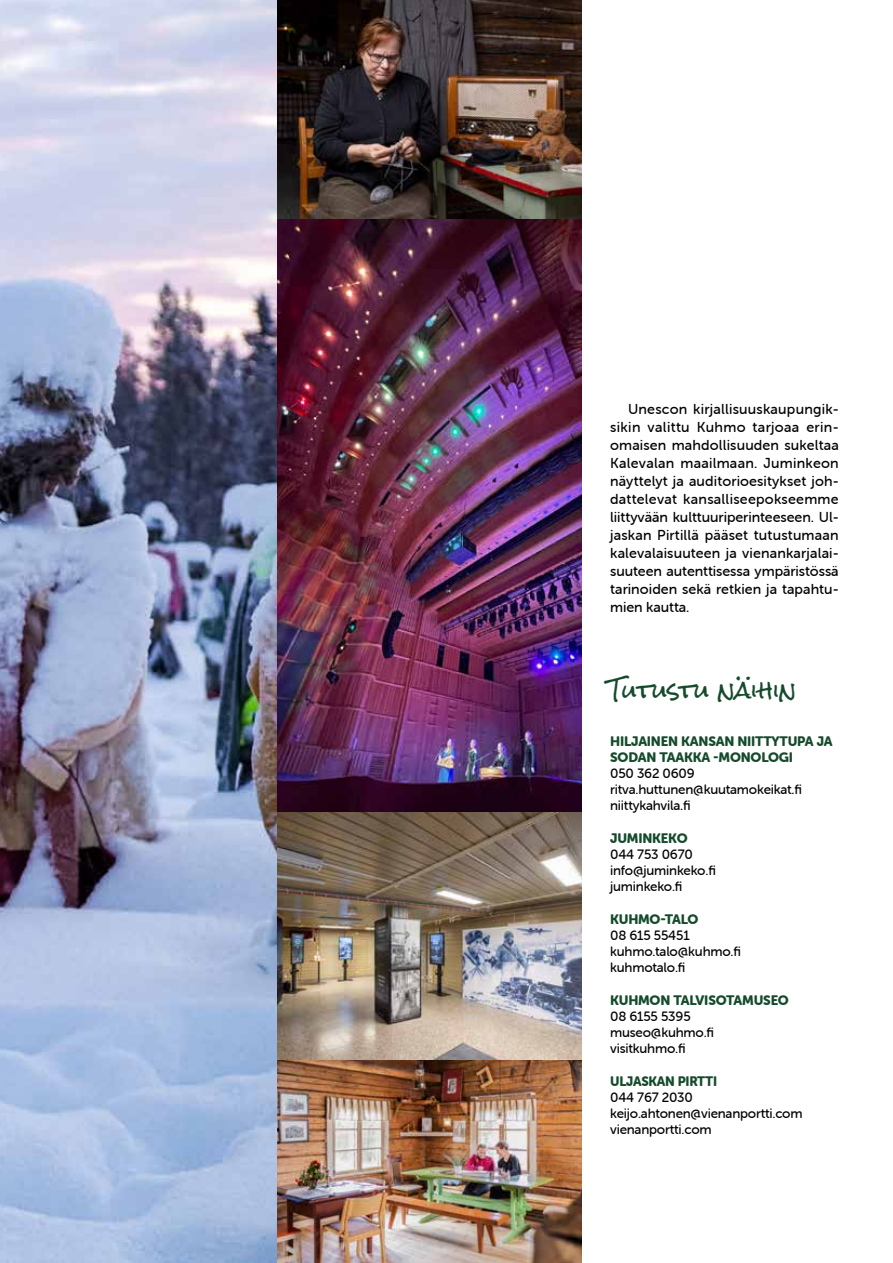
<style>
.page{position:relative;width:893px;height:1263px;background:#fff}
.page>*{position:absolute;margin:0;border:0;box-sizing:border-box;transform-origin:0 0}
.t1{font:22.5px "Rock Salt";color:#154b2c}
.t2{font:14.4px/18px "Museo Sans Rounded 500";letter-spacing:.005em;color:#000;text-align:justify}
.t3{font:13.5px/16.2px "Museo Sans Rounded 500";letter-spacing:-.015em;color:#000}
.t4{font:13.5px/16.2px "Museo Sans Rounded 900";letter-spacing:-.015em;color:#154b2c}
</style>
<div class="page">
<img style="left:0;top:0;width:277px;height:1263px">
<img style="left:277px;top:0;width:304px;height:219px">
<img style="left:277px;top:1060px;width:304px;height:203px">
<img style="left:277px;top:219px;width:304px;height:593px">
<img style="left:277px;top:812px;width:304px;height:248px">
<p class="t2" style="left:610px;top:400px;width:230px;text-indent:18px">Unescon kirjallisuuskaupungik&shy;sikin valittu Kuhmo tarjoaa erin&shy;omaisen mahdollisuuden sukeltaa Kalevalan maailmaan. Juminkeon näyttelyt ja auditorioesitykset joh&shy;dattelevat kansalliseepokseemme liittyvään kulttuuriperinteeseen. Ul&shy;jaskan Pirtillä pääset tutustumaan kalevalaisuuteen ja vienankarjalai&shy;suuteen autenttisessa ympäristössä tarinoiden sekä retkien ja tapahtu&shy;mien kautta.</p>
<h1 class="t1" style="left:608px;top:678px;width:190px">Tutustu näihin</h1>
<p class="t4" style="left:610px;top:733px;width:224px">HILJAINEN KANSAN NIITTYTUPA JA<br>SODAN TAAKKA -MONOLOGI</p>
<p class="t3" style="left:610px;top:765px;width:193px">050 362 0609 ritva.huttunen@kuutamokeikat.fi niittykahvila.fi</p>
<p class="t4" style="left:610px;top:830px;width:79px">JUMINKEKO</p>
<p class="t3" style="left:610px;top:846px;width:107px">044 753 0670 info@juminkeko.fi juminkeko.fi</p>
<p class="t4" style="left:610px;top:911px;width:90px">KUHMO-TALO</p>
<p class="t3" style="left:610px;top:927px;width:132px">08 615 55451 kuhmo.talo@kuhmo.fi kuhmotalo.fi</p>
<p class="t4" style="left:610px;top:992px;width:180px">KUHMON TALVISOTAMUSEO</p>
<p class="t3" style="left:610px;top:1008px;width:105px">08 6155 5395 museo@kuhmo.fi visitkuhmo.fi</p>
<p class="t4" style="left:610px;top:1073px;width:108px">ULJASKAN PIRTTI</p>
<p class="t3" style="left:610px;top:1089px;width:194px">044 767 2030 keijo.ahtonen@vienanportti.com vienanportti.com</p>
</div>
